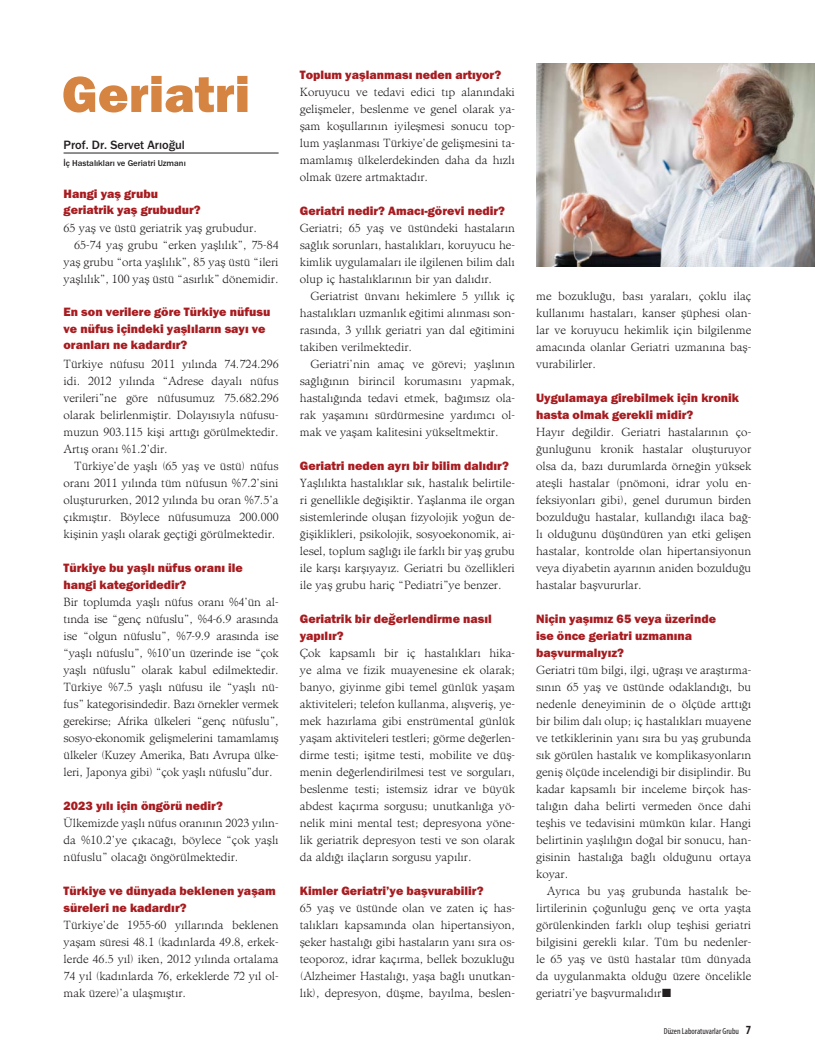
<style>
.page{position:relative;width:815px;height:1063px;background:#fff}
.page>*{position:absolute;margin:0;border:0;box-sizing:border-box;transform-origin:0 0}
.t1{font:800 52.5px "Franklin Gothic";color:#d58442}
.t2{font:800 12.5px/17px "Franklin Gothic";color:#a71c20}
.t3{font:500 12.5px "Franklin Gothic";color:#231f20}
.t4{font:11.88px/17px "Admine";color:#231f20;text-align:justify}
.t5{font:500 8.75px "Franklin Gothic";color:#231f20}
.t6{font:condensed 8.75px "Myriad Pro";color:#231f20}
.s1{font-weight:700;font-size:12.5px}
</style>
<div class="page">
<hr style="left:64px;top:153px;width:215px;height:1px;background:#231f20">
<img style="left:536px;top:64px;width:279px;height:202px">
<h1 class="t1" style="left:62px;top:76px;width:190px">Geriatri</h1>
<p class="t3" style="left:64px;top:141px;width:123px">Prof. Dr. Servet Arıoğul</p>
<p class="t5" style="left:64px;top:160px;width:124px">İç Hastalıkları ve Geriatri Uzmanı</p>
<p class="t2" style="left:64px;top:187px;width:139px;line-height:16.2px">Hangi yaş grubu geriatrik yaş grubudur?</p>
<p class="t4" style="left:64px;top:221px;width:195px">65 yaş ve üstü geriatrik yaş grubudur.</p>
<p class="t4" style="left:74px;top:238px;width:206px">65-74 yaş grubu “erken yaşlılık”, 75-84</p>
<p class="t4" style="left:64px;top:255px;width:217px">yaş grubu “orta yaşlılık”, 85 yaş üstü “ileri</p>
<p class="t4" style="left:64px;top:272px;width:217px">yaşlılık”, 100 yaş üstü “asırlık” dönemidir.</p>
<p class="t2" style="left:64px;top:305px;width:208px;line-height:16.2px">En son verilere göre Türkiye nüfusu ve nüfus içindeki yaşlıların sayı ve oranları ne kadardır?</p>
<p class="t4" style="left:64px;top:357px;width:217px">Türkiye nüfusu 2011 yılında 74.724.296 idi. 2012 yılında “Adrese dayalı nüfus verileri”ne göre nüfusumuz 75.682.296 olarak belirlenmiştir. Dolayısıyla nüfusu&shy;muzun 903.115 kişi arttığı görülmektedir.<br>Artış oranı %1.2’dir.</p>
<p class="t4" style="left:64px;top:459px;width:217px;text-indent:11px">Türkiye’de yaşlı (65 yaş ve üstü) nüfus oranı 2011 yılında tüm nüfusun %7.2’sini oluştururken, 2012 yılında bu oran %7.5’a çıkmıştır. Böylece nüfusumuza 200.000 kişinin yaşlı olarak geçtiği görülmektedir.</p>
<p class="t2" style="left:64px;top:560px;width:181px">Türkiye bu yaşlı nüfus oranı ile hangi kategoridedir?</p>
<p class="t4" style="left:64px;top:595px;width:217px">Bir toplumda yaşlı nüfus oranı %4’ün al&shy;tında ise “genç nüfuslu”, %4-6.9 arasında ise “olgun nüfuslu”, %7-9.9 arasında ise “yaşlı nüfuslu”, %10’un üzerinde ise “çok yaşlı nüfuslu” olarak kabul edilmektedir.<br>Türkiye %7.5 yaşlı nüfusu ile “yaşlı nü&shy;fus” kategorisindedir. Bazı örnekler vermek gerekirse; Afrika ülkeleri “genç nüfuslu”, sosyo-ekonomik gelişmelerini tamamlamış ülkeler (Kuzey Amerika, Batı Avrupa ülke&shy;leri, Japonya gibi) “çok yaşlı nüfuslu”dur.</p>
<p class="t2" style="left:64px;top:799px;width:161px">2023 yılı için öngörü nedir?</p>
<p class="t4" style="left:64px;top:816px;width:217px">Ülkemizde yaşlı nüfus oranının 2023 yılın&shy;da %10.2’ye çıkacağı, böylece “çok yaşlı nüfuslu” olacağı öngörülmektedir.</p>
<p class="t2" style="left:64px;top:884px;width:214px">Türkiye ve dünyada beklenen yaşam süreleri ne kadardır?</p>
<p class="t4" style="left:64px;top:918px;width:217px">Türkiye’de 1955-60 yıllarında beklenen yaşam süresi 48.1 (kadınlarda 49.8, erkek&shy;lerde 46.5 yıl) iken, 2012 yılında ortalama 74 yıl (kadınlarda 76, erkeklerde 72 yıl ol&shy;mak üzere)’a ulaşmıştır.</p>
<p class="t2" style="left:300px;top:67px;width:203px">Toplum yaşlanması neden artıyor?</p>
<p class="t4" style="left:300px;top:85px;width:217px">Koruyucu ve tedavi edici tıp alanındaki gelişmeler, beslenme ve genel olarak ya&shy;şam koşullarının iyileşmesi sonucu top&shy;lum yaşlanması Türkiye’de gelişmesini ta&shy;mamlamış ülkelerdekinden daha da hızlı olmak üzere artmaktadır.</p>
<p class="t2" style="left:300px;top:203px;width:207px">Geriatri nedir? Amacı-görevi nedir?</p>
<p class="t4" style="left:300px;top:221px;width:217px">Geriatri; 65 yaş ve üstündeki hastaların sağlık sorunları, hastalıkları, koruyucu he&shy;kimlik uygulamaları ile ilgilenen bilim dalı olup iç hastalıklarının bir yan dalıdır.</p>
<p class="t4" style="left:300px;top:289px;width:217px;text-indent:11px">Geriatrist ünvanı hekimlere 5 yıllık iç hastalıkları uzmanlık eğitimi alınması son&shy;rasında, 3 yıllık geriatri yan dal eğitimini takiben verilmektedir.</p>
<p class="t4" style="left:300px;top:357px;width:217px;text-indent:11px">Geriatri’nin amaç ve görevi; yaşlının sağlığının birincil korumasını yapmak, hastalığında tedavi etmek, bağımsız ola&shy;rak yaşamını sürdürmesine yardımcı ol&shy;mak ve yaşam kalitesini yükseltmektir.</p>
<p class="t2" style="left:300px;top:458px;width:210px">Geriatri neden ayrı bir bilim dalıdır?</p>
<p class="t4" style="left:300px;top:476px;width:217px">Yaşlılıkta hastalıklar sık, hastalık belirtile&shy;ri genellikle değişiktir. Yaşlanma ile organ sistemlerinde oluşan fizyolojik yoğun de&shy;ğişiklikleri, psikolojik, sosyoekonomik, ai&shy;lesel, toplum sağlığı ile farklı bir yaş grubu ile karşı karşıyayız. Geriatri bu özellikleri ile yaş grubu hariç “Pediatri”ye benzer.</p>
<p class="t2" style="left:300px;top:611px;width:193px">Geriatrik bir değerlendirme nasıl yapılır?</p>
<p class="t4" style="left:300px;top:646px;width:217px">Çok kapsamlı bir iç hastalıkları hika&shy;ye alma ve fizik muayenesine ek olarak; banyo, giyinme gibi temel günlük yaşam aktiviteleri; telefon kullanma, alışveriş, ye&shy;mek hazırlama gibi enstrümental günlük yaşam aktiviteleri testleri; görme değerlen&shy;dirme testi; işitme testi, mobilite ve düş&shy;menin değerlendirilmesi test ve sorguları, beslenme testi; istemsiz idrar ve büyük abdest kaçırma sorgusu; unutkanlığa yö&shy;nelik mini mental test; depresyona yöne&shy;lik geriatrik depresyon testi ve son olarak da aldığı ilaçların sorgusu yapılır.</p>
<p class="t2" style="left:300px;top:884px;width:185px">Kimler Geriatri’ye başvurabilir?</p>
<p class="t4" style="left:300px;top:901px;width:217px">65 yaş ve üstünde olan ve zaten iç has&shy;talıkları kapsamında olan hipertansiyon, şeker hastalığı gibi hastaların yanı sıra os&shy;teoporoz, idrar kaçırma, bellek bozukluğu (Alzheimer Hastalığı, yaşa bağlı unutkan&shy;lık), depresyon, düşme, bayılma, beslen-</p>
<p class="t4" style="left:536px;top:289px;width:217px">me bozukluğu, bası yaraları, çoklu ilaç kullanımı hastaları, kanser şüphesi olan&shy;lar ve koruyucu hekimlik için bilgilenme amacında olanlar Geriatri uzmanına baş&shy;vurabilirler.</p>
<p class="t2" style="left:536px;top:390px;width:204px">Uygulamaya girebilmek için kronik hasta olmak gerekli midir?</p>
<p class="t4" style="left:536px;top:425px;width:217px">Hayır değildir. Geriatri hastalarının ço&shy;ğunluğunu kronik hastalar oluşturuyor olsa da, bazı durumlarda örneğin yüksek ateşli hastalar (pnömoni, idrar yolu en&shy;feksiyonları gibi), genel durumun birden bozulduğu hastalar, kullandığı ilaca bağ&shy;lı olduğunu düşündüren yan etki gelişen hastalar, kontrolde olan hipertansiyonun veya diyabetin ayarının aniden bozulduğu hastalar başvururlar.</p>
<p class="t2" style="left:536px;top:611px;width:181px">Niçin yaşımız 65 veya üzerinde ise önce geriatri uzmanına başvurmalıyız?</p>
<p class="t4" style="left:536px;top:663px;width:217px">Geriatri tüm bilgi, ilgi, uğraşı ve araştırma&shy;sının 65 yaş ve üstünde odaklandığı, bu nedenle deneyiminin de o ölçüde arttığı bir bilim dalı olup; iç hastalıkları muayene ve tetkiklerinin yanı sıra bu yaş grubunda sık görülen hastalık ve komplikasyonların geniş ölçüde incelendiği bir disiplindir. Bu kadar kapsamlı bir inceleme birçok has&shy;talığın daha belirti vermeden önce dahi teşhis ve tedavisini mümkün kılar. Hangi belirtinin yaşlılığın doğal bir sonucu, han&shy;gisinin hastalığa bağlı olduğunu ortaya koyar.</p>
<p class="t4" style="left:536px;top:884px;width:217px;text-indent:11px">Ayrıca bu yaş grubunda hastalık be&shy;lirtilerinin çoğunluğu genç ve orta yaşta görülenkinden farklı olup teşhisi geriatri bilgisini gerekli kılar. Tüm bu nedenler&shy;le 65 yaş ve üstü hastalar tüm dünyada da uygulanmakta olduğu üzere öncelikle geriatri’ye başvurmalıdır■</p>
<p class="t6" style="left:664px;top:1028px;width:89px">Düzen Laboratuvarlar Grubu <span class="s1">7</span></p>
</div>
